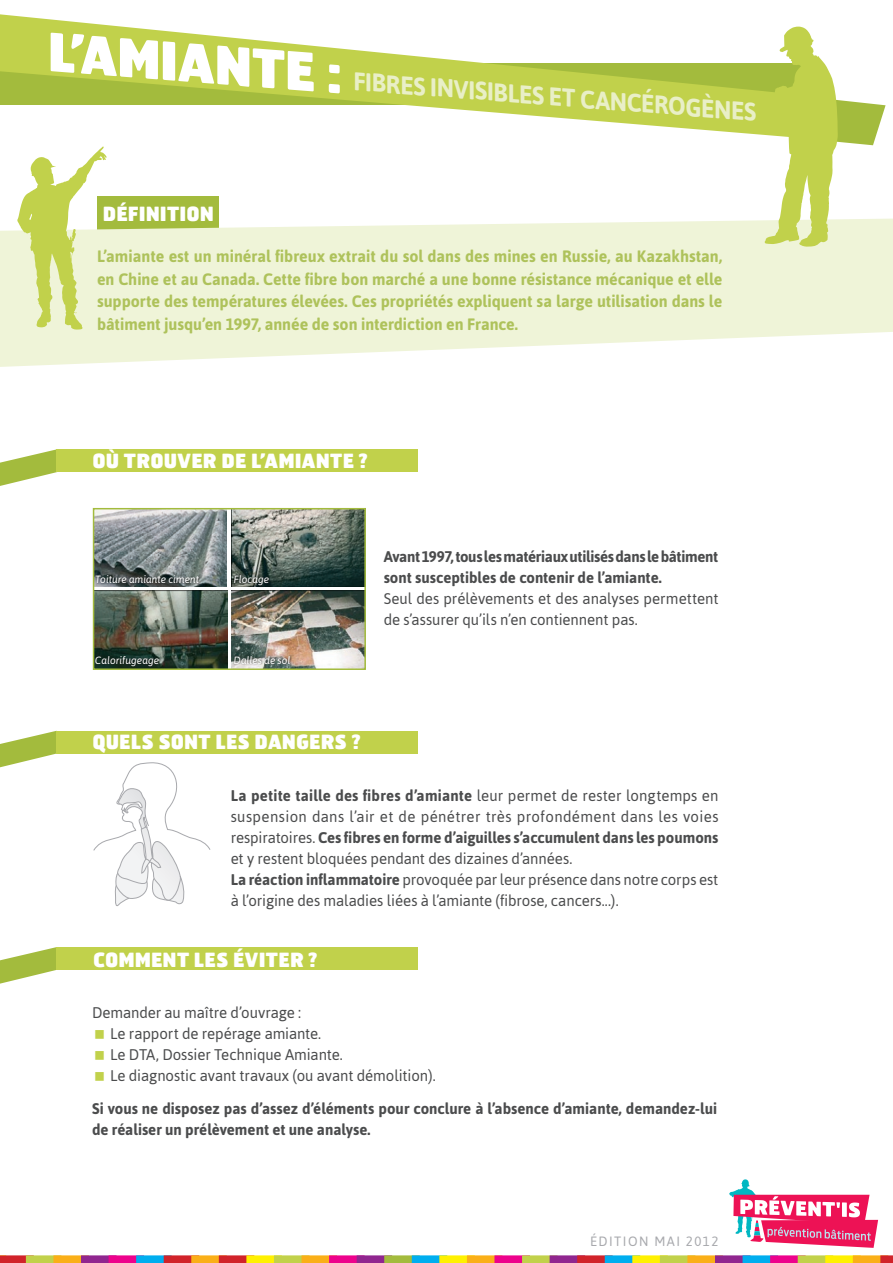
<style>
.page{position:relative;width:893px;height:1263px;background:#fff}
.page>*{position:absolute;margin:0;border:0;box-sizing:border-box;transform-origin:0 0}
.t1{font:700 25.5px "Asap";color:#e9efc7;scale:.95 1}
.t2{font:900 19.5px "Hermes";color:#fff;scale:.95 1}
.t3{font:700 16.5px/22.5px "Asap";letter-spacing:-.005em;color:#aec25b;text-align:justify}
.t4{font:15.45px/21px "Asap";letter-spacing:-.005em;color:#4b4c4d}
.t5{font:700 15.45px/21px "Asap";color:#4b4c4d}
.t6{font:13.5px "Asap";letter-spacing:.115em;color:#a8a9ad}
.t7{font:italic 10.5px "Asap";color:#fff}
.s1{font-family:"Hermes";font-weight:900;font-size:52.5px;color:#fff}
.s2{font-weight:700}
</style>
<div class="page">
<svg style="left:0;top:947px;width:56px;height:37px"></svg>
<div style="left:56px;top:947px;width:362px;height:23px;background:#c1d14b"></div>
<svg style="left:0;top:730px;width:62px;height:38px"></svg>
<div style="left:56px;top:731px;width:362px;height:22px;background:#c1d14b"></div>
<svg style="left:0;top:449px;width:57px;height:37px"></svg>
<div style="left:56px;top:449px;width:362px;height:23px;background:#c1d14b"></div>
<svg style="left:0;top:218px;width:893px;height:149px;fill:#eff4d8"></svg>
<svg style="left:838px;top:100px;width:47px;height:45px"></svg>
<svg style="left:0;top:14px;width:838px;height:233px"></svg>
<svg style="left:17px;top:146px;width:90px;height:184px"></svg>
<div style="left:0;top:1255px;width:34px;height:8px;background:#d1232a"></div>
<div style="left:26px;top:1255px;width:35px;height:8px;background:#c1d14b"></div>
<div style="left:53px;top:1255px;width:36px;height:8px;background:#faaf18"></div>
<div style="left:81px;top:1255px;width:35px;height:8px;background:#90268f"></div>
<div style="left:109px;top:1255px;width:35px;height:8px;background:#ed028c"></div>
<div style="left:136px;top:1255px;width:36px;height:8px;background:#00aeef"></div>
<div style="left:164px;top:1255px;width:35px;height:8px;background:#d1232a"></div>
<div style="left:191px;top:1255px;width:36px;height:8px;background:#faaf18"></div>
<div style="left:219px;top:1255px;width:35px;height:8px;background:#d1232a"></div>
<div style="left:246px;top:1255px;width:36px;height:8px;background:#fff101"></div>
<div style="left:274px;top:1255px;width:35px;height:8px;background:#c1d14b"></div>
<div style="left:302px;top:1255px;width:35px;height:8px;background:#faaf18"></div>
<div style="left:329px;top:1255px;width:36px;height:8px;background:#ed028c"></div>
<div style="left:357px;top:1255px;width:35px;height:8px;background:#90268f"></div>
<div style="left:384px;top:1255px;width:36px;height:8px;background:#a3bb3d"></div>
<div style="left:412px;top:1255px;width:35px;height:8px;background:#00aeef"></div>
<div style="left:439px;top:1255px;width:36px;height:8px;background:#fff101"></div>
<div style="left:467px;top:1255px;width:35px;height:8px;background:#faaf18"></div>
<div style="left:494px;top:1255px;width:36px;height:8px;background:#ed028c"></div>
<div style="left:522px;top:1255px;width:35px;height:8px;background:#c1d14b"></div>
<div style="left:550px;top:1255px;width:35px;height:8px;background:#90268f"></div>
<div style="left:577px;top:1255px;width:36px;height:8px;background:#d1232a"></div>
<div style="left:605px;top:1255px;width:35px;height:8px;background:#00aeef"></div>
<div style="left:632px;top:1255px;width:36px;height:8px;background:#fff101"></div>
<div style="left:660px;top:1255px;width:35px;height:8px;background:#c1d14b"></div>
<div style="left:687px;top:1255px;width:36px;height:8px;background:#faaf18"></div>
<div style="left:715px;top:1255px;width:35px;height:8px;background:#90268f"></div>
<div style="left:743px;top:1255px;width:35px;height:8px;background:#00aeef"></div>
<div style="left:770px;top:1255px;width:36px;height:8px;background:#ed028c"></div>
<div style="left:798px;top:1255px;width:35px;height:8px;background:#c1d14b"></div>
<div style="left:825px;top:1255px;width:36px;height:8px;background:#fff101"></div>
<div style="left:853px;top:1255px;width:35px;height:8px;background:#faaf18"></div>
<div style="left:880px;top:1255px;width:13px;height:8px;background:#d1232a"></div>
<img style="left:92px;top:508px;width:274px;height:162px">
<svg style="left:93px;top:572px;width:108px;height:14px;background:#4e5654"></svg>
<svg style="left:231px;top:572px;width:41px;height:16px"></svg>
<svg style="left:93px;top:653px;width:69px;height:16px"></svg>
<svg style="left:231px;top:653px;width:62px;height:14px"></svg>
<svg style="left:93px;top:762px;width:117px;height:144px"></svg>
<svg style="left:729px;top:1179px;width:149px;height:69px"></svg>
<h1 class="t1" style="left:49px;top:46px;width:749px;rotate:4deg"><span class="s1">L’AMIANTE :</span> FIBRES INVISIBLES ET CANCÉROGÈNES</h1>
<p class="t2" style="left:103px;top:201px;width:118px">DÉFINITION</p>
<p class="t3" style="left:97px;top:245px;width:627px">L’amiante est un minéral fibreux extrait du sol dans des mines en Russie, au Kazakhstan, en Chine et au Canada. Cette fibre bon marché a une bonne résistance mécanique et elle supporte des températures élevées. Ces propriétés expliquent sa large utilisation dans le bâtiment jusqu’en 1997, année de son interdiction en France.</p>
<p class="t2" style="left:93px;top:448px;width:291px">OÙ TROUVER DE L’AMIANTE ?</p>
<p class="t7" style="left:95px;top:573px;width:106px">Toiture amiante ciment</p>
<p class="t7" style="left:234px;top:573px;width:37px">Flocage</p>
<p class="t7" style="left:95px;top:654px;width:65px">Calorifugeage</p>
<p class="t7" style="left:234px;top:654px;width:58px">Dalles de sol</p>
<p class="t5" style="left:384px;top:546px;width:336px">Avant 1997, tous les matériaux utilisés dans le bâtiment sont susceptibles de contenir de l’amiante.</p>
<p class="t4" style="left:384px;top:588px;width:336px">Seul des prélèvements et des analyses permettent de s’assurer qu’ils n’en contiennent pas.</p>
<p class="t2" style="left:93px;top:729px;width:284px">QUELS SONT LES DANGERS ?</p>
<p class="t4" style="left:231px;top:785px;width:489px"><span class="s2">La petite taille des fibres d’amiante</span> leur permet de rester longtemps en suspension dans l’air et de pénétrer très profondément dans les voies respiratoires. <span class="s2">Ces fibres en forme d’aiguilles s’accumulent dans les poumons </span>et y restent bloquées pendant des dizaines d’années.<br><span class="s2">La réaction inflammatoire</span> provoquée par leur présence dans notre corps est à l’origine des maladies liées à l’amiante (fibrose, cancers...).</p>
<p class="t2" style="left:93px;top:946px;width:238px">COMMENT LES ÉVITER ?</p>
<p class="t4" style="left:110px;top:1002px;width:327px;text-indent:-18px">Demander au maître d’ouvrage :<br>Le rapport de repérage amiante.<br>Le DTA, Dossier Technique Amiante.<br>Le diagnostic avant travaux (ou avant démolition).</p>
<p class="t5" style="left:92px;top:1098px;width:627px">Si vous ne disposez pas d’assez d’éléments pour conclure à l’absence d’amiante, demandez-lui de réaliser un prélèvement et une analyse.</p>
<p class="t6" style="left:590px;top:1233px;width:130px">ÉDITION MAI 2012</p>
</div>
